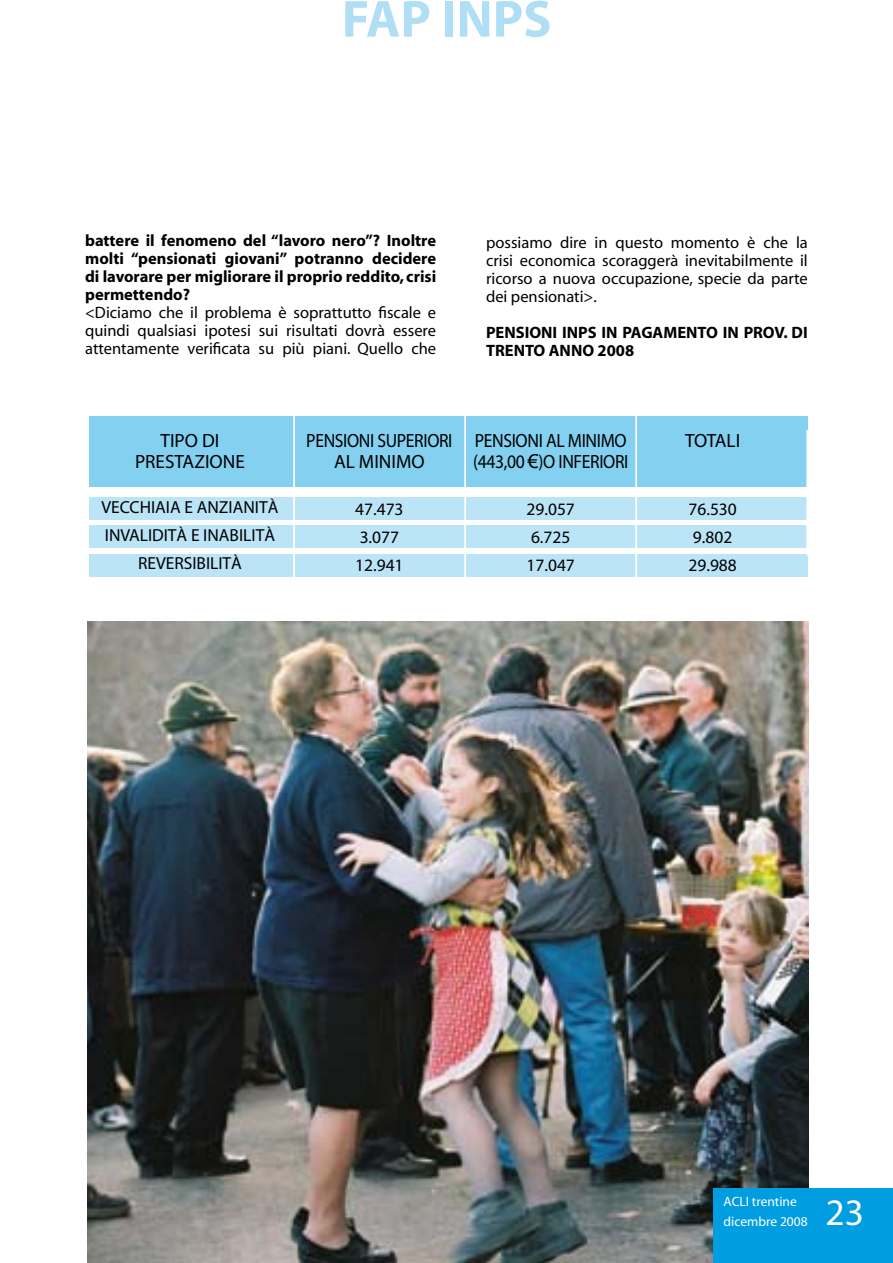
<style>
.page{position:relative;width:893px;height:1263px;background:#fff}
.page>*{position:absolute;margin:0;border:0;box-sizing:border-box;transform-origin:0 0}
.t1{font:700 52.5px "Myriad";color:#b0dff5}
.t2{font:37.5px "Myriad";color:#fff}
.t3{font:19.2px/21px "Myriad";letter-spacing:-.02em;color:#000;text-align:center;scale:.92 1}
.t4{font:19.2px/21px "Myriad";color:#000;text-align:center}
.t5{font:19.2px "Myriad";letter-spacing:-.02em;color:#000}
.t6{font:17.4px/27.9px "Myriad";color:#000}
.t7{font:16.5px/18px "Myriad";color:#000;text-align:justify}
.t8{font:700 16.5px/18px "Myriad";color:#000;text-align:justify}
.t9{font:13.5px/19.5px "Myriad";color:#fff}
.s1{font-family:"Arial"}
</style>
<div class="page">
<div style="left:89px;top:554px;width:719px;height:22px;background:#bce4f7"></div>
<div style="left:89px;top:497px;width:719px;height:22px;background:#bce4f7"></div>
<div style="left:89px;top:525px;width:719px;height:23px;background:#bce4f7"></div>
<div style="left:89px;top:417px;width:719px;height:70px;background:#83d0f0"></div>
<hr style="left:635px;top:413px;width:2px;height:172px;background:#fff">
<hr style="left:293px;top:413px;width:2px;height:172px;background:#fff">
<hr style="left:464px;top:413px;width:2px;height:172px;background:#fff">
<hr style="left:806px;top:430px;width:2px;height:126px;background:#fff">
<img style="left:88px;top:622px;width:720px;height:641px">
<div style="left:714px;top:1188px;width:179px;height:75px;background:#009ee0"></div>
<h1 class="t1" style="left:342px;top:-8px;width:211px">FAP INPS</h1>
<p class="t8" style="left:85px;top:232px;width:353px">battere il fenomeno del “lavoro nero”? Inoltre molti “pensionati giovani” potranno decidere di lavorare per migliorare il proprio reddito, crisi permettendo?</p>
<p class="t7" style="left:85px;top:304px;width:353px">&lt;Diciamo che il problema è soprattutto fiscale e quindi qualsiasi ipotesi sui risultati dovrà essere attentamente verificata su più piani. Quello che</p>
<p class="t7" style="left:486px;top:234px;width:323px">possiamo dire in questo momento è che la crisi economica scoraggerà inevitabilmente il ricorso a nuova occupazione, specie da parte dei pensionati&gt;.</p>
<p class="t8" style="left:486px;top:324px;width:323px">PENSIONI INPS IN PAGAMENTO IN PROV. DI<br>TRENTO ANNO 2008</p>
<p class="t4" style="left:135px;top:431px;width:111px">TIPO DI<br>PRESTAZIONE</p>
<p class="t6" style="left:102px;top:494px;width:178px;text-align:center">VECCHIAIA E ANZIANITÀ<br>INVALIDITÀ E INABILITÀ<br>REVERSIBILITÀ</p>
<p class="t3" style="left:306px;top:431px;width:160px">PENSIONI SUPERIORI<br>AL MINIMO</p>
<p class="t6" style="left:355px;top:496px;width:50px">47.473<br>3.077<br>12.941</p>
<p class="t3" style="left:473px;top:431px;width:170px;text-align:left">PENSIONI AL MINIMO (443,00 <span class="s1">€</span>)O INFERIORI</p>
<p class="t6" style="left:527px;top:496px;width:50px">29.057<br>6.725<br>17.047</p>
<p class="t5" style="left:685px;top:431px;width:57px">TOTALI</p>
<p class="t6" style="left:688px;top:496px;width:50px">76.530<br>9.802<br>29.988</p>
<p class="t9" style="left:724px;top:1192px;width:86px">ACLI trentine dicembre 2008</p>
<h2 class="t2" style="left:825px;top:1193px;width:40px">23</h2>
</div>
